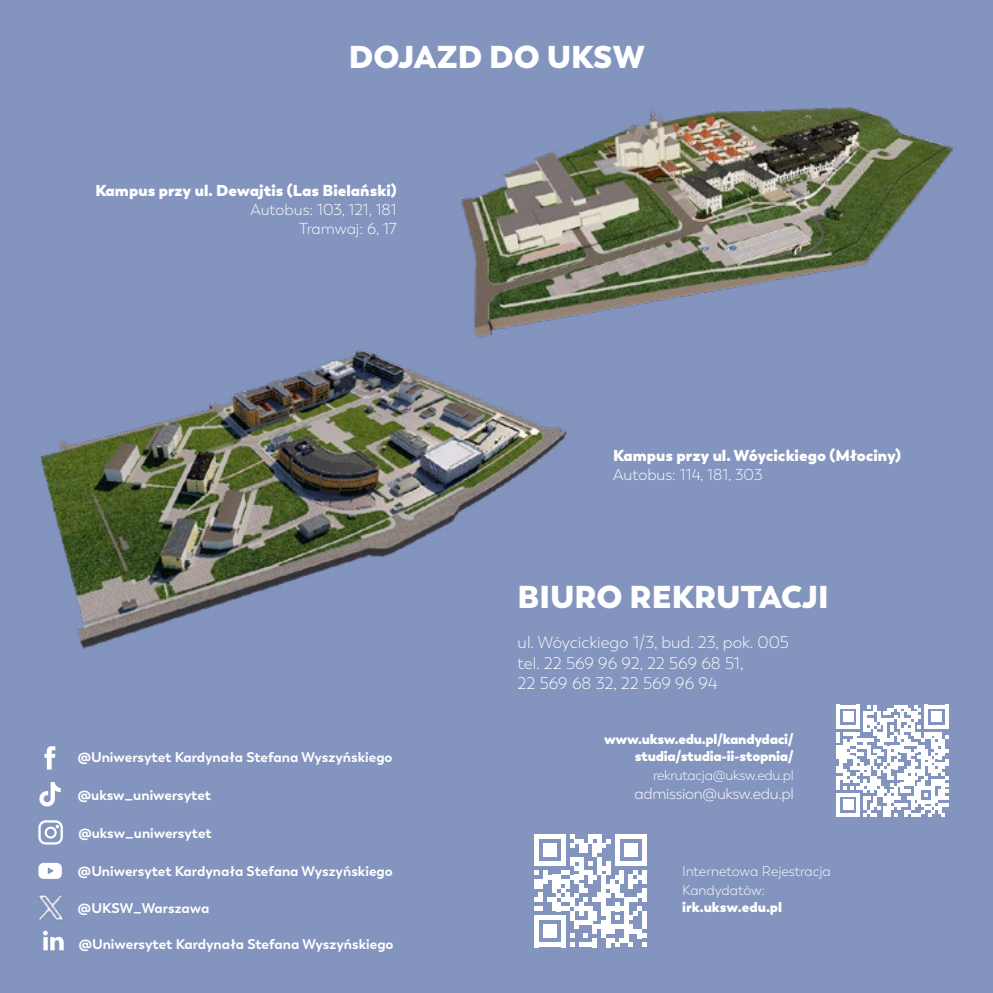
<style>
.page{position:relative;width:993px;height:993px;background:#fff}
.page>*{position:absolute;margin:0;border:0;box-sizing:border-box;transform-origin:0 0}
.t1{font:800 31.5px "Trenda";color:#fff}
.t2{font:300 16.62px/20.1px "Trenda";color:#fff}
.t3{font:300 15.75px/18.9px "Trenda";letter-spacing:-.005em;color:#fff;text-align:right}
.t4{font:800 15.75px "Trenda";color:#fff}
.t5{font:700 14px "Trenda";color:#fff}
.t6{font:300 14px/18.9px "Trenda";letter-spacing:-.01em;color:#fff}
.t7{font:800 14px/16.8px "Trenda";letter-spacing:-.02em;color:#fff;text-align:right}
.t8{font:800 14px "Trenda";color:#fff}
</style>
<div class="page">
<div style="left:0;top:0;width:992px;height:992px;background:#8394be"></div>
<svg style="left:836px;top:704px;width:111px;height:112px"></svg>
<svg style="left:534px;top:834px;width:112px;height:112px"></svg>
<svg style="left:43px;top:930px;width:21px;height:19px"></svg>
<svg style="left:38px;top:820px;width:25px;height:24px"></svg>
<svg style="left:38px;top:862px;width:24px;height:16px"></svg>
<svg style="left:44px;top:746px;width:11px;height:23px"></svg>
<svg style="left:39px;top:782px;width:22px;height:24px"></svg>
<img style="left:40px;top:349px;width:527px;height:300px">
<img style="left:434px;top:107px;width:520px;height:261px">
<img style="left:38px;top:895px;width:26px;height:25px">
<h1 class="t1" style="left:349px;top:36px;width:297px">DOJAZD DO UKSW</h1>
<p class="t4" style="left:95px;top:180px;width:303px">Kampus przy ul. Dewajtis (Las Bielański)</p>
<p class="t3" style="left:250px;top:200px;width:148px">Autobus: 103, 121, 181<br>Tramwaj: 6, 17</p>
<p class="t5" style="left:78px;top:748px;width:316px">@Uniwersytet Kardynała Stefana Wyszyńskiego</p>
<p class="t5" style="left:78px;top:786px;width:135px">@uksw_uniwersytet</p>
<p class="t5" style="left:78px;top:824px;width:135px">@uksw_uniwersytet</p>
<p class="t5" style="left:78px;top:862px;width:316px">@Uniwersytet Kardynała Stefana Wyszyńskiego</p>
<p class="t5" style="left:78px;top:898px;width:133px">@UKSW_Warszawa</p>
<p class="t5" style="left:79px;top:934px;width:316px">@Uniwersytet Kardynała Stefana Wyszyńskiego</p>
<p class="t4" style="left:613px;top:445px;width:289px">Kampus przy ul. Wóycickiego (Młociny)</p>
<p class="t3" style="left:613px;top:465px;width:151px">Autobus: 114, 181, 303</p>
<h1 class="t1" style="left:517px;top:576px;width:312px">BIURO REKRUTACJI</h1>
<p class="t2" style="left:517px;top:632px;width:272px">ul. Wóycickiego 1/3, bud. 23, pok. 005 tel. 22 569 96 92, 22 569 68 51,<br>22 569 68 32, 22 569 96 94</p>
<p class="t7" style="left:604px;top:730px;width:191px">www.uksw.edu.pl/kandydaci/ studia/studia-ii-stopnia/</p>
<p class="t6" style="left:652px;top:765px;width:142px">rekrutacja@uksw.edu.pl</p>
<p class="t3" style="left:634px;top:783px;width:161px">admission@uksw.edu.pl</p>
<p class="t6" style="left:682px;top:861px;width:150px">Internetowa Rejestracja<br>Kandydatów:</p>
<p class="t8" style="left:682px;top:897px;width:102px">irk.uksw.edu.pl</p>
</div>
